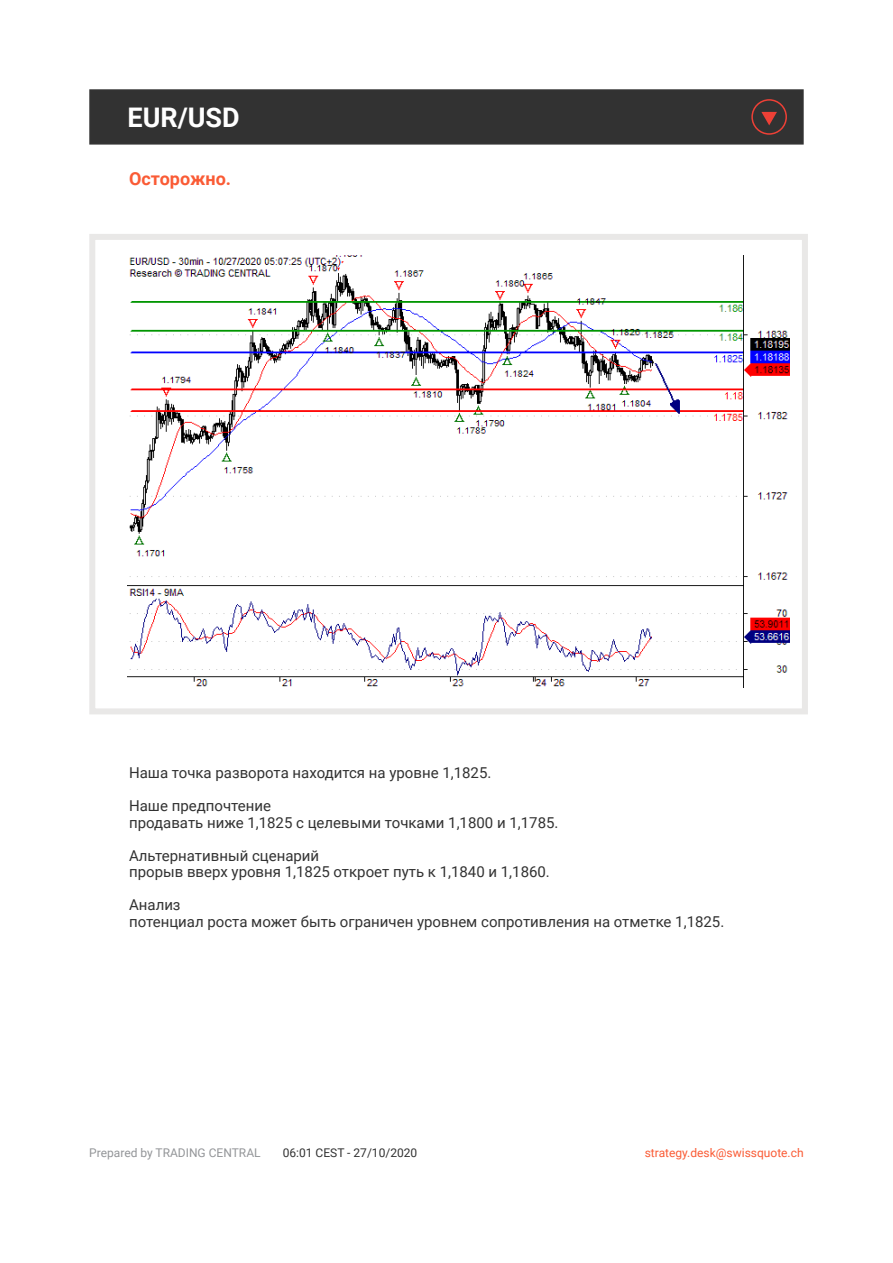
<style>
.page{position:relative;width:893px;height:1263px;background:#fff}
.page>*{position:absolute;margin:0;border:0;box-sizing:border-box;transform-origin:0 0}
.t1{font:700 27px "Roboto";color:#fff}
.t2{font:700 18px "Roboto";color:#fa5b35}
.t3{font:15px/16.5px "Roboto";color:#323232}
.t4{font:12px "Roboto";color:#fa5b35}
.t5{font:12px "Roboto";color:#939598}
.t6{font:12px "Roboto";color:#323232}
</style>
<div class="page">
<div style="left:89px;top:234px;width:719px;height:480px;border:6px solid #e9e8e7"></div>
<div style="left:89px;top:89px;width:715px;height:56px;background:#323232;border:2px solid #323232"></div>
<img style="left:128px;top:255px;width:661px;height:432px">
<svg style="left:751px;top:99px;width:36px;height:36px"></svg>
<h1 class="t1" style="left:128px;top:98px;width:114px">EUR/USD</h1>
<p class="t2" style="left:129px;top:166px;width:104px">Осторожно.</p>
<p class="t3" style="left:129px;top:764px;width:364px">Наша точка разворота находится на уровне 1,1825.</p>
<p class="t3" style="left:129px;top:797px;width:431px">Наше предпочтение<br>продавать ниже 1,1825 с целевыми точками 1,1800 и 1,1785.</p>
<p class="t3" style="left:129px;top:846px;width:422px">Альтернативный сценарий<br>прорыв вверх уровня 1,1825 откроет путь к 1,1840 и 1,1860.</p>
<p class="t3" style="left:129px;top:896px;width:597px">Анализ<br>потенциал роста может быть ограничен уровнем сопротивления на отметке 1,1825.</p>
<p class="t5" style="left:89px;top:1144px;width:173px">Prepared by TRADING CENTRAL</p>
<p class="t6" style="left:283px;top:1144px;width:136px">06:01 CEST - 27/10/2020</p>
<p class="t4" style="left:645px;top:1144px;width:160px">strategy.desk@swissquote.ch</p>
</div>
